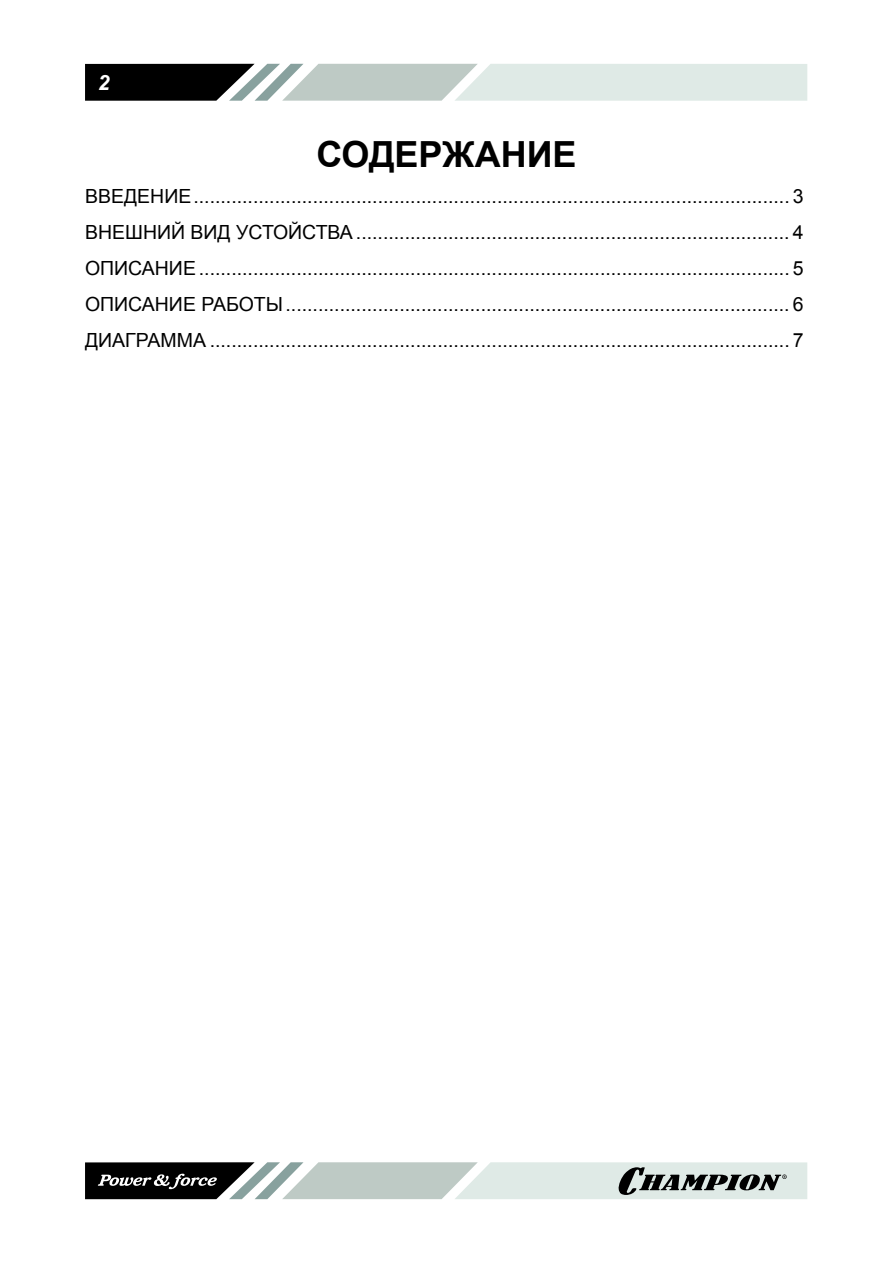
<style>
.page{position:relative;width:893px;height:1263px;background:#fff}
.page>*{position:absolute;margin:0;border:0;box-sizing:border-box;transform-origin:0 0}
.t1{font:700 36px "Arial";color:#000}
.t2{font:italic 700 21px "Arial";color:#fff}
.t3{font:19.5px/36.2px "Arial";color:#000;text-align:justify}
</style>
<div class="page">
<svg style="left:85px;top:64px;width:722px;height:37px;background:#a9b1ae"></svg>
<svg style="left:85px;top:1162px;width:722px;height:37px;background:#a0a8a6"></svg>
<p class="t2" style="left:98px;top:70px;width:13px">2</p>
<h1 class="t1" style="left:316px;top:130px;width:262px">СОДЕРЖАНИЕ</h1>
<p class="t3" style="left:85px;top:178px;width:720px">ВВЕДЕНИЕ .............................................................................................................. 3<br>ВНЕШНИЙ ВИД УСТОЙСТВА ................................................................................ 4<br>ОПИСАНИЕ ............................................................................................................. 5<br>ОПИСАНИЕ РАБОТЫ ............................................................................................. 6<br>ДИАГРАММА ........................................................................................................... 7</p>
</div>
